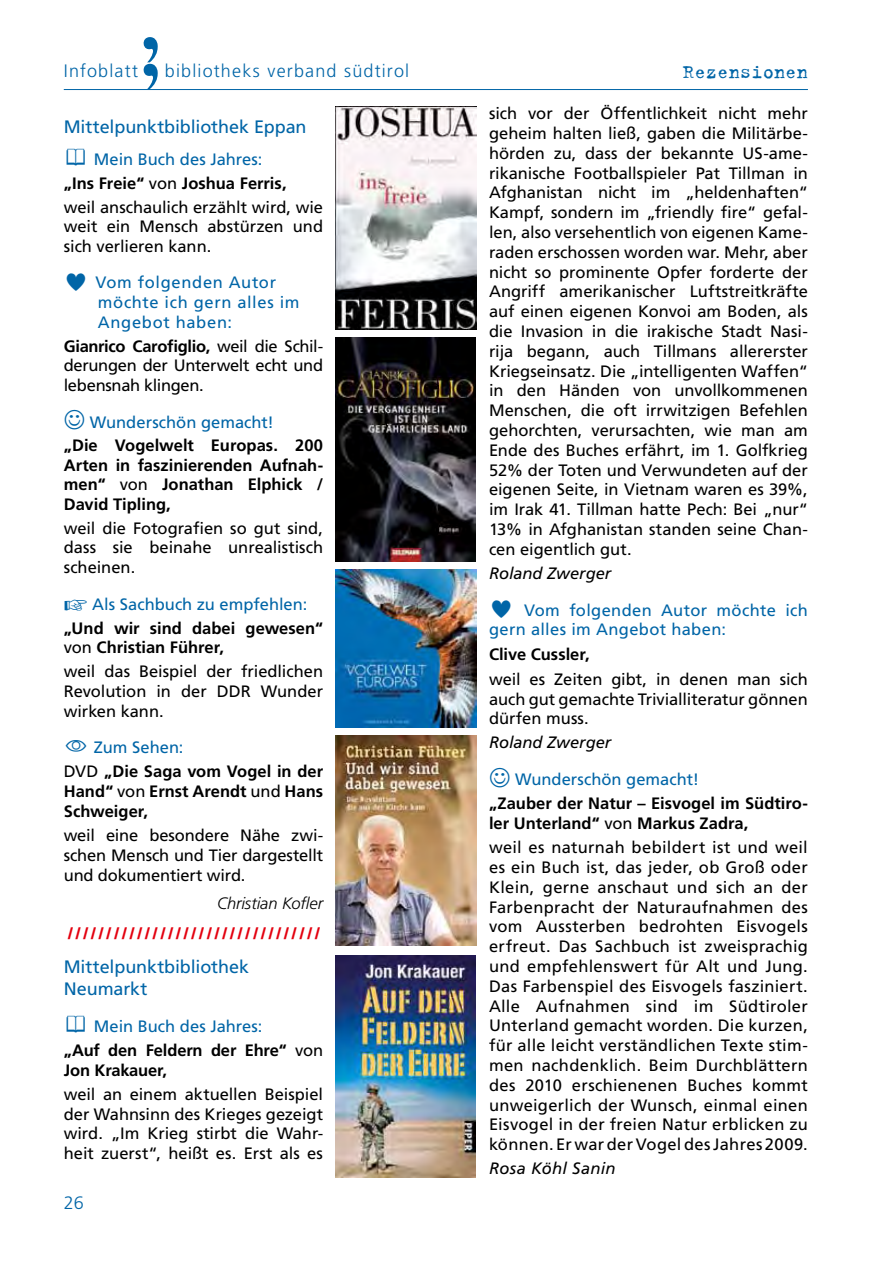
<style>
.page{position:relative;width:893px;height:1263px;background:#fff}
.page>*{position:absolute;margin:0;border:0;box-sizing:border-box;transform-origin:0 0}
.t1{font:21px "Trixie";letter-spacing:-.01em;color:#0065a7}
.t2{font:18px/21.6px "Frutiger";letter-spacing:-.005em;color:#0065a7}
.t3{font:300 18px "Frutiger";letter-spacing:.065em;color:#0065a7}
.t4{font:16.5px/19.8px "Frutiger";letter-spacing:-.005em;color:#000;text-align:justify}
.t5{font:700 16.5px/19.5px "Frutiger";color:#000}
.t6{font:16.5px/19.8px "Frutiger";letter-spacing:.015em;color:#0065a7}
.t7{font:16.5px/19.8px "Frutiger";letter-spacing:.04em;color:#0065a7}
.t8{font:italic 16.5px "Frutiger";color:#000}
.t9{font:italic 900 16.5px "Frutiger";color:#e3000f}
.t10{font:italic 300 16.5px "Frutiger";letter-spacing:-.01em;color:#000}
.s1{font-family:"International Ty 1";font-size:25.5px;color:#0065a7}
.s2{color:#0065a7}
.s3{font-weight:700}
.s4{font-family:"International Ty 1";font-size:25.5px}
.s5{font-weight:400}
.s6{font-family:"International Ty 1";font-weight:400;font-size:25.5px;color:#0065a7}
.s7{font-weight:400;color:#0065a7}
</style>
<div class="page">
<hr style="left:64px;top:89px;width:744px;height:1px;background:#0065a7">
<img style="left:336px;top:955px;width:140px;height:223px">
<img style="left:336px;top:106px;width:140px;height:224px">
<img style="left:336px;top:338px;width:140px;height:223px">
<img style="left:336px;top:570px;width:140px;height:157px">
<img style="left:336px;top:736px;width:140px;height:210px">
<svg style="left:143px;top:37px;width:15px;height:52px"></svg>
<p class="t3" style="left:64px;top:61px;width:76px">Infoblatt</p>
<p class="t3" style="left:165px;top:61px;width:246px">bibliotheks verband südtirol</p>
<p class="t1" style="left:683px;top:58px;width:126px">Rezensionen</p>
<p class="t2" style="left:64px;top:115px;width:244px">Mittelpunktbibliothek Eppan</p>
<p class="t4" style="left:64px;top:147px;width:261px;line-height:23.7px;text-align:left"><span class="s1">B</span> <span class="s2">Mein Buch des Jahres:<br></span><span class="s3">„Ins Freie“</span> von <span class="s3">Joshua Ferris,<br></span>weil anschaulich erzählt wird, wie</p>
<p class="t4" style="left:64px;top:216px;width:261px">weit ein Mensch abstürzen und sich verlieren kann.</p>
<p class="t7" style="left:98px;top:273px;width:203px;text-indent:-34px"><span class="s4">Æ</span> Vom folgenden Autor möchte ich gern alles im<br>Angebot haben:</p>
<p class="t4" style="left:64px;top:336px;width:261px"><span class="s3">Gianrico Carofiglio,</span> weil die Schil&shy;derungen der Unterwelt echt und lebensnah klingen.</p>
<p class="t6" style="left:90px;top:412px;width:185px">Wunderschön gemacht!</p>
<p class="t5" style="left:64px;top:436px;width:261px;text-align:justify">„Die Vogelwelt Europas. 200<br>Arten in faszinierenden Aufnah&shy;men“ <span class="s5">von</span> Jonathan Elphick / David Tipling,</p>
<p class="t4" style="left:64px;top:518px;width:261px">weil die Fotografien so gut sind, dass sie beinahe unrealistisch scheinen.</p>
<p class="t6" style="left:92px;top:594px;width:216px">Als Sachbuch zu empfehlen:</p>
<p class="t5" style="left:64px;top:618px;width:261px">„Und wir sind dabei gewesen“ <span class="s5">von</span> Christian Führer,</p>
<p class="t4" style="left:64px;top:661px;width:261px">weil das Beispiel der friedlichen Revolution in der DDR Wunder wirken kann.</p>
<p class="t5" style="left:64px;top:735px;width:261px;line-height:24px"><span class="s6">‰</span> <span class="s7">Zum Sehen:<br></span><span class="s5">DVD</span> „Die Saga vom Vogel in der</p>
<p class="t5" style="left:64px;top:781px;width:261px">Hand“ <span class="s5">von</span> Ernst Arendt <span class="s5">und</span> Hans<br>Schweiger,</p>
<p class="t4" style="left:64px;top:825px;width:261px">weil eine besondere Nähe zwi&shy;schen Mensch und Tier dargestellt und dokumentiert wird.</p>
<p class="t10" style="left:217px;top:894px;width:108px">Christian Kofler</p>
<p class="t9" style="left:68px;top:923px;width:253px">/////////////////////////////////</p>
<p class="t2" style="left:64px;top:956px;width:187px">Mittelpunktbibliothek<br>Neumarkt</p>
<p class="t5" style="left:64px;top:1014px;width:261px;line-height:24px"><span class="s6">B</span> <span class="s7">Mein Buch des Jahres:<br></span>„Auf den Feldern der Ehre“ <span class="s5">von</span></p>
<p class="t5" style="left:64px;top:1060px;width:105px">Jon Krakauer,</p>
<p class="t4" style="left:64px;top:1084px;width:261px">weil an einem aktuellen Beispiel der Wahnsinn des Krieges gezeigt wird. „Im Krieg stirbt die Wahr&shy;heit zuerst“, heißt es. Erst als es</p>
<p class="t4" style="left:489px;top:103px;width:320px">sich vor der Öffentlichkeit nicht mehr geheim halten ließ, gaben die Militärbe&shy;hörden zu, dass der bekannte US-ame&shy;rikanische Footballspieler Pat Tillman in Afghanistan nicht im „heldenhaften“ Kampf, sondern im „friendly fire“ gefal&shy;len, also versehentlich von eigenen Kame&shy;raden erschossen worden war. Mehr, aber nicht so prominente Opfer forderte der Angriff amerikanischer Luftstreitkräfte auf einen eigenen Konvoi am Boden, als die Invasion in die irakische Stadt Nasi&shy;rija begann, auch Tillmans allererster Kriegseinsatz. Die „intelligenten Waffen“ in den Händen von unvollkommenen Menschen, die oft irrwitzigen Befehlen gehorchten, verursachten, wie man am Ende des Buches erfährt, im 1. Golfkrieg 52% der Toten und Verwundeten auf der eigenen Seite, in Vietnam waren es 39%, im Irak 41. Tillman hatte Pech: Bei „nur“ 13% in Afghanistan standen seine Chan&shy;cen eigentlich gut.</p>
<p class="t8" style="left:489px;top:563px;width:124px">Roland Zwerger</p>
<p class="t6" style="left:489px;top:600px;width:320px"><span class="s4">Æ</span> Vom folgenden Autor möchte ich gern alles im Angebot haben:</p>
<p class="t5" style="left:489px;top:644px;width:102px">Clive Cussler,</p>
<p class="t4" style="left:489px;top:669px;width:320px">weil es Zeiten gibt, in denen man sich auch gut gemachte Trivialliteratur gönnen dürfen muss.</p>
<p class="t8" style="left:489px;top:733px;width:124px">Roland Zwerger</p>
<p class="t6" style="left:515px;top:769px;width:185px">Wunderschön gemacht!</p>
<p class="t5" style="left:489px;top:793px;width:320px">„Zauber der Natur – Eisvogel im Südtiro&shy;ler Unterland“ <span class="s5">von</span> Markus Zadra,</p>
<p class="t4" style="left:489px;top:837px;width:320px">weil es naturnah bebildert ist und weil es ein Buch ist, das jeder, ob Groß oder Klein, gerne anschaut und sich an der Farbenpracht der Naturaufnahmen des vom Aussterben bedrohten Eisvogels erfreut. Das Sachbuch ist zweisprachig und empfehlenswert für Alt und Jung.<br>Das Farbenspiel des Eisvogels fasziniert.<br>Alle Aufnahmen sind im Südtiroler Unterland gemacht worden. Die kurzen, für alle leicht verständlichen Texte stim&shy;men nachdenklich. Beim Durchblättern des 2010 erschienenen Buches kommt unweigerlich der Wunsch, einmal einen Eisvogel in der freien Natur erblicken zu können. Er war der Vogel des Jahres 2009.</p>
<p class="t8" style="left:489px;top:1159px;width:128px">Rosa Köhl Sanin</p>
<p class="t3" style="left:64px;top:1192px;width:22px">26</p>
</div>
